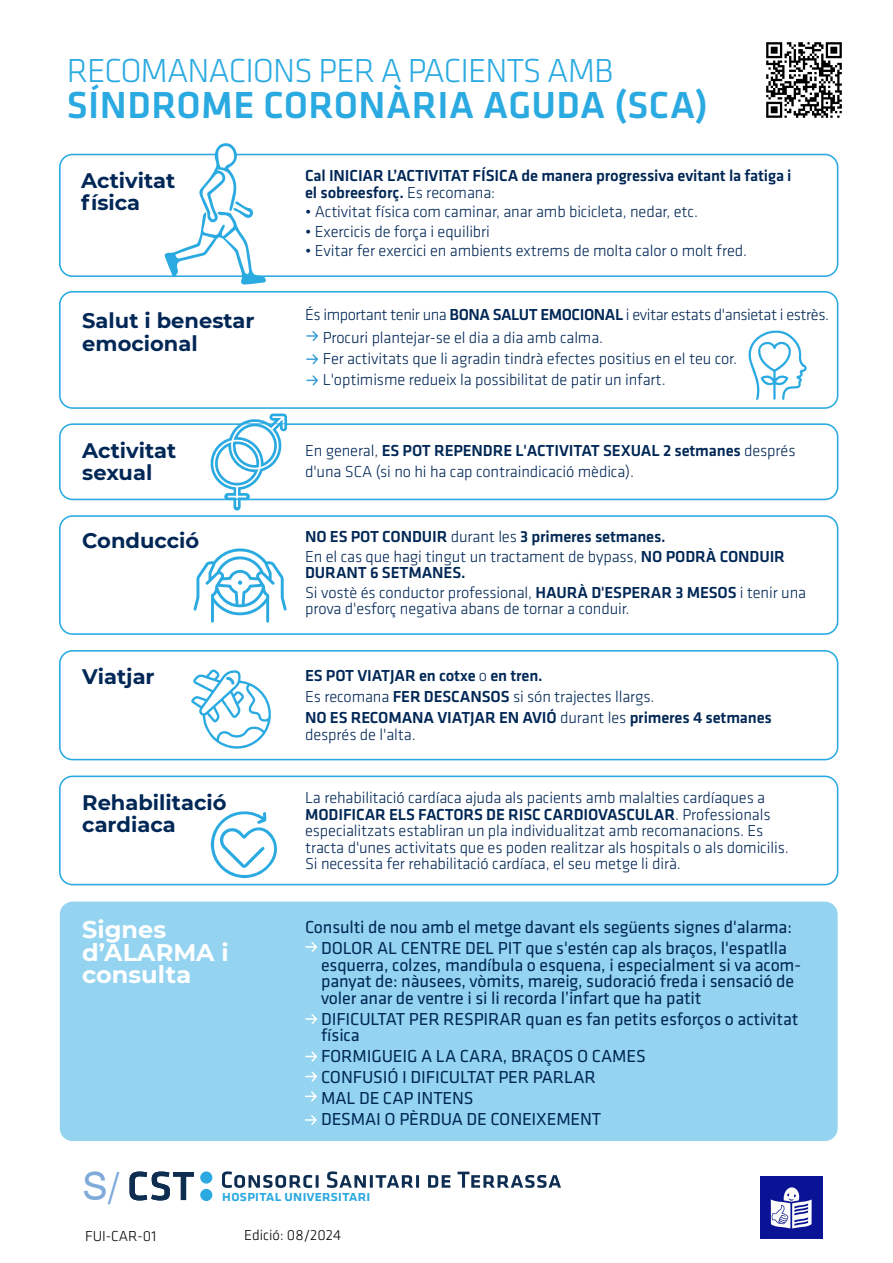
<style>
.page{position:relative;width:893px;height:1263px;background:#fff}
.page>*{position:absolute;margin:0;border:0;box-sizing:border-box;transform-origin:0 0}
.t1{font:500 39px "Klavika";letter-spacing:.01em;color:#2baae1}
.t2{font:38.85px "Swiss 721 BT";color:#7faada}
.t3{font:300 34.5px "Klavika";letter-spacing:-.03em;color:#2baae1}
.t4{font:700 24px/22.5px "Montserrat";color:#fff}
.t5{font:700 21px/22.5px "Montserrat";color:#002756}
.t6{font:18px/21px "Klavika";letter-spacing:-.01em;color:#002756}
.t7{font:300 16.5px/16.5px "Klavika";letter-spacing:-.01em;color:#002756}
.t8{font:500 16.5px/21px "Klavika";letter-spacing:-.01em;color:#002756}
.t9{font:300 16.5px/22.5px "Klavika";letter-spacing:-.03em;color:#002756}
.t10{font:500 15.3px "Klavika";letter-spacing:-.02em;color:#2ca9e0}
.t11{font:300 15px "Klavika";color:#000001}
.t12{font:300 15px "Klavika";color:#000}
.s1{font-weight:300}
.s2{font-weight:500}
</style>
<div class="page">
<svg style="left:222px;top:1171px;width:339px;height:17px"></svg>
<div style="left:200px;top:1189px;width:12px;height:12px;background:#2ca9e0;border-radius:50%"></div>
<div style="left:200px;top:1171px;width:12px;height:13px;background:#2ca9e0;border-radius:50%"></div>
<svg style="left:130px;top:1171px;width:64px;height:29px"></svg>
<div style="left:59px;top:154px;width:779px;height:123px;border:2px solid #2baae1;border-radius:13px"></div>
<div style="left:59px;top:291px;width:779px;height:118px;border:2px solid #2baae1;border-radius:13px"></div>
<div style="left:59px;top:423px;width:779px;height:77px;border:2px solid #2baae1;border-radius:13px"></div>
<div style="left:59px;top:650px;width:779px;height:110px;border:2px solid #2baae1;border-radius:13px"></div>
<div style="left:59px;top:775px;width:779px;height:110px;border:2px solid #2baae1;border-radius:13px"></div>
<div style="left:60px;top:902px;width:778px;height:239px;background:#95d4f0;border-radius:13px"></div>
<div style="left:59px;top:515px;width:779px;height:120px;border:2px solid #2baae1;border-radius:13px"></div>
<svg style="left:164px;top:143px;width:102px;height:142px"></svg>
<svg style="left:194px;top:548px;width:93px;height:75px"></svg>
<svg style="left:191px;top:669px;width:80px;height:80px"></svg>
<svg style="left:748px;top:330px;width:59px;height:70px"></svg>
<svg style="left:211px;top:811px;width:66px;height:67px"></svg>
<svg style="left:210px;top:413px;width:77px;height:98px"></svg>
<svg style="left:305px;top:942px;width:12px;height:10px"></svg>
<svg style="left:305px;top:1014px;width:12px;height:10px"></svg>
<svg style="left:305px;top:1051px;width:12px;height:11px"></svg>
<svg style="left:305px;top:1071px;width:12px;height:11px"></svg>
<svg style="left:305px;top:1091px;width:12px;height:11px"></svg>
<svg style="left:305px;top:1115px;width:12px;height:10px"></svg>
<svg style="left:306px;top:331px;width:12px;height:10px"></svg>
<svg style="left:306px;top:354px;width:12px;height:11px"></svg>
<svg style="left:306px;top:375px;width:12px;height:11px"></svg>
<img style="left:760px;top:1176px;width:63px;height:62px">
<img style="left:766px;top:42px;width:76px;height:76px">
<h3 class="t3" style="left:67px;top:49px;width:548px">RECOMANACIONS PER A PACIENTS AMB</h3>
<h1 class="t1" style="left:67px;top:78px;width:643px">SÍNDROME CORONÀRIA AGUDA (SCA)</h1>
<p class="t5" style="left:81px;top:168px;width:96px">Activitat física</p>
<p class="t8" style="left:305px;top:167px;width:488px;line-height:16.5px">Cal INICIAR L’ACTIVITAT FÍSICA de manera progressiva evitant la fatiga i el sobreesforç. <span class="s1">Es recomana:</span></p>
<p class="t7" style="left:305px;top:203px;width:395px">• Activitat física com caminar, anar amb bicicleta, nedar, etc.</p>
<p class="t7" style="left:305px;top:223px;width:186px">• Exercicis de força i equilibri</p>
<p class="t7" style="left:305px;top:242px;width:444px">• Evitar fer exercici en ambients extrems de molta calor o molt fred.</p>
<p class="t5" style="left:82px;top:308px;width:174px">Salut i benestar emocional</p>
<p class="t9" style="left:323px;top:303px;width:508px;text-indent:-18px">És important tenir una <span class="s2">BONA SALUT EMOCIONAL</span> i evitar estats d'ansietat i estrès.<br>Procuri plantejar-se el dia a dia amb calma.</p>
<p class="t7" style="left:323px;top:347px;width:416px;line-height:21px">Fer activitats que li agradin tindrà efectes positius en el teu cor.<br>L'optimisme redueix la possibilitat de patir un infart.</p>
<p class="t5" style="left:82px;top:438px;width:96px">Activitat sexual</p>
<p class="t7" style="left:305px;top:440px;width:492px;line-height:20.9px">En general, <span class="s2">ES POT REPENDRE L'ACTIVITAT SEXUAL 2 setmanes</span> després d'una SCA (si no hi ha cap contraindicació mèdica).</p>
<p class="t5" style="left:82px;top:528px;width:119px">Conducció</p>
<p class="t7" style="left:305px;top:527px;width:481px;line-height:19.5px"><span class="s2">NO ES POT CONDUIR</span> durant les <span class="s2">3 primeres setmanes.<br></span>En el cas que hagi tingut un tractament de bypass, <span class="s2">NO PODRÀ CONDUIR</span></p>
<p class="t7" style="left:305px;top:563px;width:503px;line-height:19.5px"><span class="s2">DURANT 6 SETMANES.<br></span>Si vostè és conductor professional, <span class="s2">HAURÀ D'ESPERAR 3 MESOS</span> i tenir una</p>
<p class="t7" style="left:305px;top:600px;width:326px">prova d'esforç negativa abans de tornar a conduir.</p>
<p class="t5" style="left:82px;top:664px;width:74px">Viatjar</p>
<p class="t8" style="left:305px;top:665px;width:468px">ES POT VIATJAR en cotxe <span class="s1">o</span> en tren.<br><span class="s1">Es recomana</span> FER DESCANSOS <span class="s1">si són trajectes llargs.<br></span>NO ES RECOMANA VIATJAR EN AVIÓ <span class="s1">durant les</span> primeres 4 setmanes</p>
<p class="t7" style="left:305px;top:726px;width:112px">després de l'alta.</p>
<p class="t5" style="left:82px;top:790px;width:146px">Rehabilitació cardiaca</p>
<p class="t7" style="left:305px;top:789px;width:485px">La rehabilitació cardíaca ajuda als pacients amb malalties cardíaques a <span class="s2">MODIFICAR ELS FACTORS DE RISC CARDIOVASCULAR</span>. Professionals especialitzats establiran un pla individualitzat amb recomanacions. Es tracta d'unes activitats que es poden realitzar als hospitals o als domicilis.<br>Si necessita fer rehabilitació cardíaca, el seu metge li dirà.</p>
<h3 class="t4" style="left:82px;top:917px;width:148px">Signes d’ALARMA i consulta</h3>
<p class="t6" style="left:305px;top:916px;width:488px;text-align:right">Consulti de nou amb el metge davant els següents signes d'alarma:<br>DOLOR AL CENTRE DEL PIT que s'estén cap als braços, l'espatlla</p>
<p class="t6" style="left:321px;top:956px;width:481px;line-height:16.5px">esquerra, colzes, mandíbula o esquena, i especialment si va acom&shy;panyat de: nàusees, vòmits, mareig, sudoració freda i sensació de voler anar de ventre i si li recorda l’infart que ha patit</p>
<p class="t6" style="left:321px;top:1010px;width:479px;line-height:16.5px">DIFICULTAT PER RESPIRAR quan es fan petits esforços o activitat física</p>
<p class="t6" style="left:321px;top:1045px;width:326px">FORMIGUEIG A LA CARA, BRAÇOS O CAMES<br>CONFUSIÓ I DIFICULTAT PER PARLAR<br>MAL DE CAP INTENS<br>DESMAI O PÈRDUA DE CONEIXEMENT</p>
<h2 class="t2" style="left:83px;top:1162px;width:38px">S/</h2>
<p class="t10" style="left:222px;top:1186px;width:150px">hospital universitari</p>
<p class="t12" style="left:85px;top:1227px;width:73px">FUI-CAR-01</p>
<p class="t11" style="left:244px;top:1226px;width:99px">Edició: 08/2024</p>
</div>
